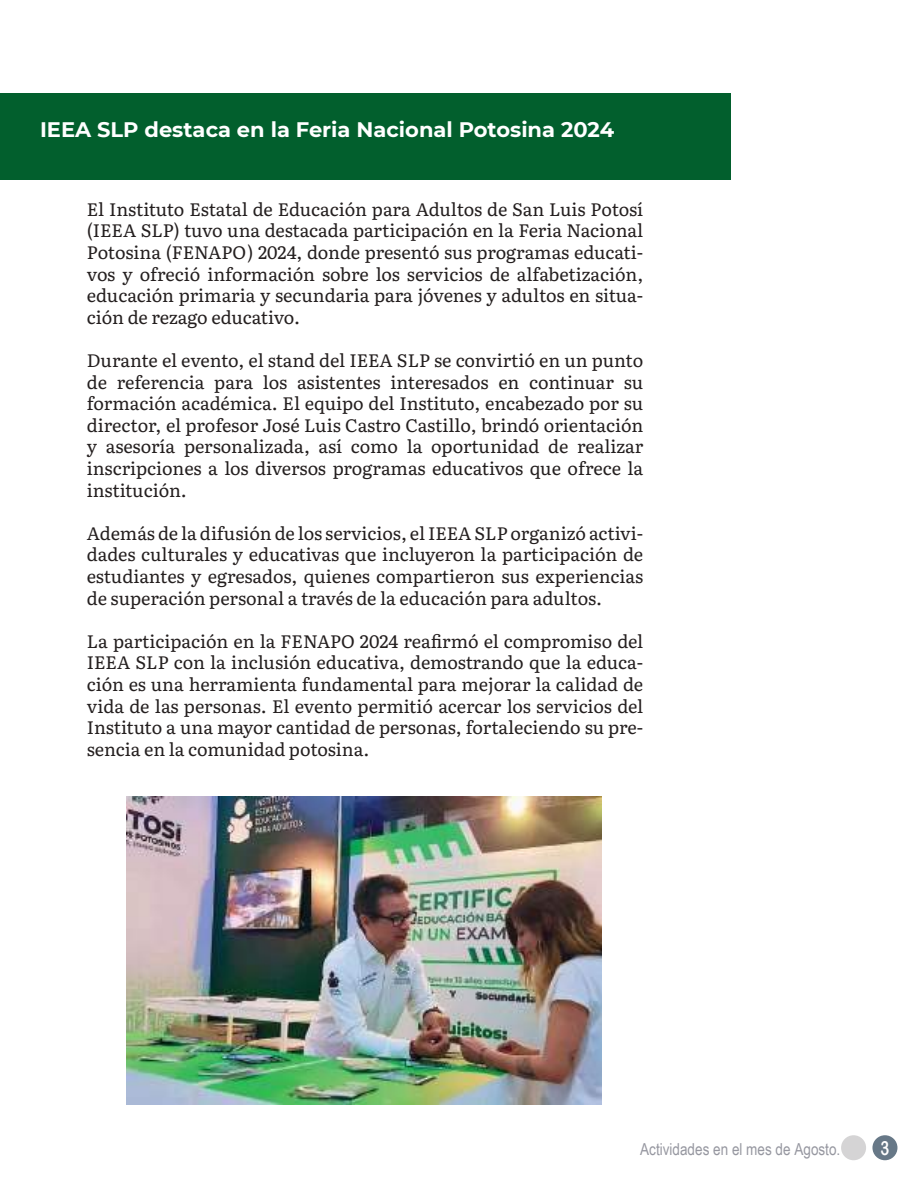
<style>
.page{position:relative;width:918px;height:1188px;background:#fff}
.page>*{position:absolute;margin:0;border:0;box-sizing:border-box;transform-origin:0 0}
.t1{font:700 21px "Montserrat";color:#fff}
.t2{font:19.5px "Arial Rounded MT Bold";color:#fff;scale:.77 1}
.t3{font:18px/21.6px "Literata";letter-spacing:-.005em;color:#241f1f;text-align:justify}
.t4{font:16.5px "Arial Narrow";color:#9697a0}
</style>
<div class="page">
<div style="left:0;top:94px;width:730px;height:86px;background:#025f2d"></div>
<div style="left:872px;top:1135px;width:25px;height:25px;background:#677887;border-radius:50%"></div>
<div style="left:841px;top:1135px;width:25px;height:25px;background:#d5d4d5;border-radius:50%"></div>
<img style="left:126px;top:796px;width:475px;height:308px">
<p class="t1" style="left:40px;top:114px;width:576px">IEEA SLP destaca en la Feria Nacional Potosina 2024</p>
<p class="t3" style="left:87px;top:197px;width:558px">El Instituto Estatal de Educación para Adultos de San Luis Potosí (IEEA SLP) tuvo una destacada participación en la Feria Nacional Potosina (FENAPO) 2024, donde presentó sus programas educati&shy;vos y ofreció información sobre los servicios de alfabetización, educación primaria y secundaria para jóvenes y adultos en situa&shy;ción de rezago educativo.</p>
<p class="t3" style="left:87px;top:348px;width:558px">Durante el evento, el stand del IEEA SLP se convirtió en un punto de referencia para los asistentes interesados en continuar su formación académica. El equipo del Instituto, encabezado por su director, el profesor José Luis Castro Castillo, brindó orientación y asesoría personalizada, así como la oportunidad de realizar inscripciones a los diversos programas educativos que ofrece la institución.</p>
<p class="t3" style="left:87px;top:521px;width:558px">Además de la difusión de los servicios, el IEEA SLP organizó activi&shy;dades culturales y educativas que incluyeron la participación de estudiantes y egresados, quienes compartieron sus experiencias de superación personal a través de la educación para adultos.</p>
<p class="t3" style="left:87px;top:629px;width:558px">La participación en la FENAPO 2024 reafirmó el compromiso del IEEA SLP con la inclusión educativa, demostrando que la educa&shy;ción es una herramienta fundamental para mejorar la calidad de vida de las personas. El evento permitió acercar los servicios del Instituto a una mayor cantidad de personas, fortaleciendo su pre&shy;sencia en la comunidad potosina.</p>
<p class="t4" style="left:640px;top:1137px;width:202px">Actividades en el mes de Agosto.</p>
<p class="t2" style="left:880px;top:1136px;width:13px">3</p>
</div>
